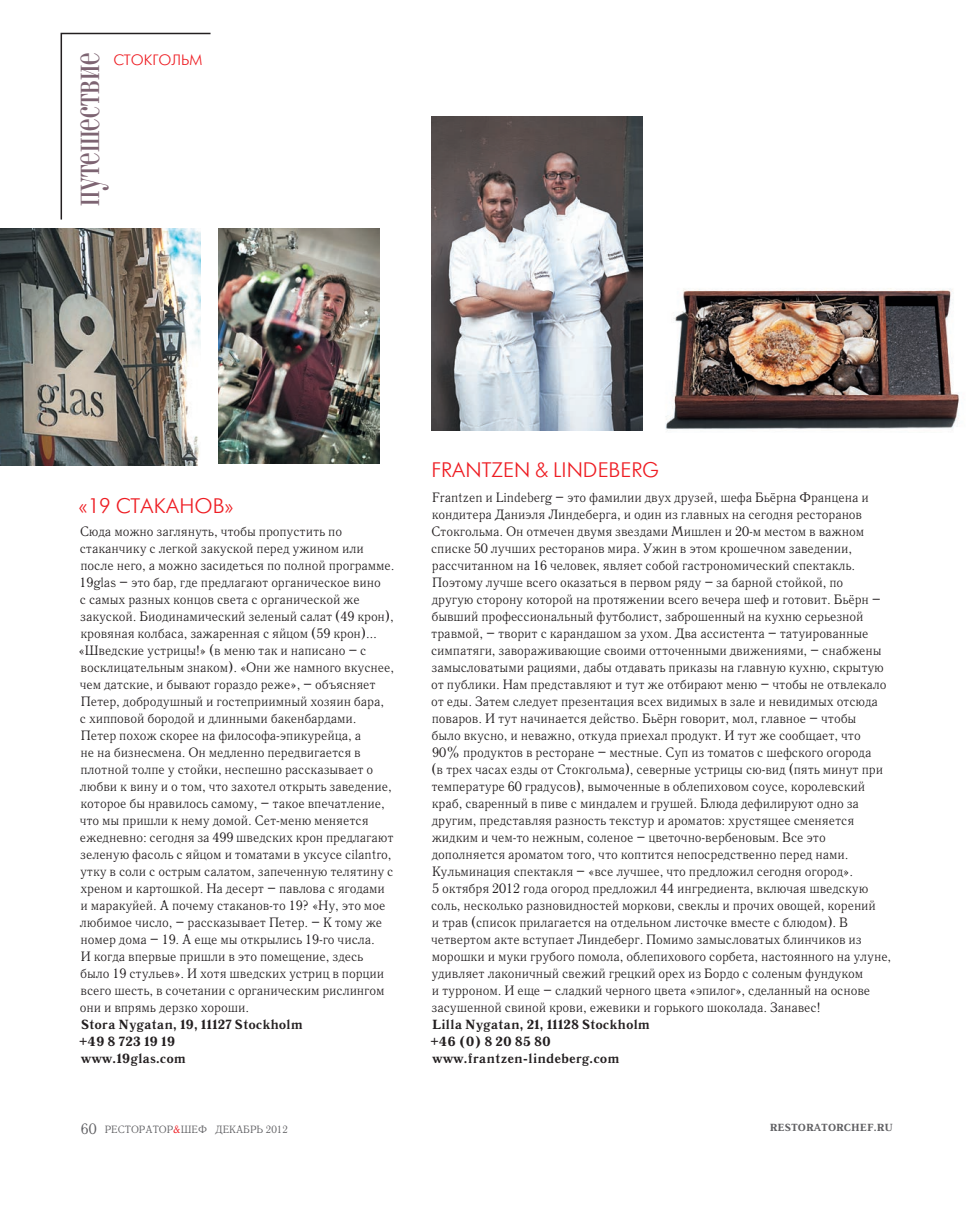
<style>
.page{position:relative;width:974px;height:1212px;background:#fff}
.page>*{position:absolute;margin:0;border:0;box-sizing:border-box;transform-origin:0 0}
.t1{font:42.75px "Bodoni C";color:#7d6472;scale:.67 1}
.t2{font:21px "Futura Futuris Light C";color:#ee1d23}
.t3{font:15px "Futura Futuris Light C";color:#ee1d23}
.t4{font:13.5px/17px "Quant Antiqua C";letter-spacing:-.01em;color:#231f20}
.t5{font:700 13.5px/17px "Quant Antiqua C";letter-spacing:-.01em;color:#231f20}
.t6{font:10.5px "Quant Antiqua C";color:#616164}
.t7{font:700 10.5px "Quant Antiqua C";color:#616164}
.s1{font-size:15px}
.s2{color:#ee1d23}
</style>
<div class="page">
<svg style="left:60px;top:32px;width:151px;height:188px"></svg>
<img style="left:608px;top:267px;width:352px;height:164px">
<img style="left:0;top:229px;width:200px;height:236px">
<img style="left:432px;top:117px;width:210px;height:313px">
<img style="left:218px;top:229px;width:162px;height:234px">
<h1 class="t1" style="left:62px;top:206px;width:231px;rotate:-90deg">путешествие</h1>
<p class="t3" style="left:113px;top:54px;width:91px">СТОКГОЛЬМ</p>
<h2 class="t2" style="left:79px;top:498px;width:156px">«19 СТАКАНОВ»</h2>
<p class="t4" style="left:79px;top:524px;width:317px">Сюда можно заглянуть, чтобы пропустить по стаканчику с легкой закуской перед ужином или после него, а можно засидеться по полной программе.<br>19glas – это бар, где предлагают органическое вино<br>с самых разных концов света с органической же закуской. Биодинамический зеленый салат (49 крон), кровяная колбаса, зажаренная с яйцом (59 крон)… «Шведские устрицы!» (в меню так и написано – с восклицательным знаком). «Они же намного вкуснее, чем датские, и бывают гораздо реже», – объясняет Петер, добродушный и гостеприимный хозяин бара,<br>с хипповой бородой и длинными бакенбардами.<br>Петер похож скорее на философа-эпикурейца, а<br>не на бизнесмена. Он медленно передвигается в плотной толпе у стойки, неспешно рассказывает о любви к вину и о том, что захотел открыть заведение, которое бы нравилось самому, – такое впечатление, что мы пришли к нему домой. Сет-меню меняется ежедневно: сегодня за 499 шведских крон предлагают зеленую фасоль с яйцом и томатами в уксусе cilantro, утку в соли с острым салатом, запеченную телятину с хреном и картошкой. На десерт – павлова с ягодами<br>и маракуйей. А почему стаканов-то 19? «Ну, это мое любимое число, – рассказывает Петер. – К тому же номер дома – 19. А еще мы открылись 19-го числа.<br>И когда впервые пришли в это помещение, здесь<br>было 19 стульев». И хотя шведских устриц в порции всего шесть, в сочетании с органическим рислингом они и впрямь дерзко хороши.</p>
<p class="t5" style="left:79px;top:1017px;width:226px">Stora Nygatan, 19, 11127 Stockholm +49 8 723 19 19<br>www.19glas.com</p>
<h2 class="t2" style="left:432px;top:462px;width:229px">FRANTZEN &amp; LINDEBERG</h2>
<p class="t4" style="left:431px;top:490px;width:462px">Frantzen и Lindeberg – это фамилии двух друзей, шефа Бьёрна Францена и кондитера Даниэля Линдеберга, и один из главных на сегодня ресторанов Стокгольма. Он отмечен двумя звездами Мишлен и 20-м местом в важном списке 50 лучших ресторанов мира. Ужин в этом крошечном заведении, рассчитанном на 16 человек, являет собой гастрономический спектакль.<br>Поэтому лучше всего оказаться в первом ряду – за барной стойкой, по<br>другую сторону которой на протяжении всего вечера шеф и готовит. Бьёрн – бывший профессиональный футболист, заброшенный на кухню серьезной травмой, – творит с карандашом за ухом. Два ассистента – татуированные симпатяги, завораживающие своими отточенными движениями, – снабжены замысловатыми рациями, дабы отдавать приказы на главную кухню, скрытую от публики. Нам представляют и тут же отбирают меню – чтобы не отвлекало от еды. Затем следует презентация всех видимых в зале и невидимых отсюда поваров. И тут начинается действо. Бьёрн говорит, мол, главное – чтобы<br>было вкусно, и неважно, откуда приехал продукт. И тут же сообщает, что 90% продуктов в ресторане – местные. Суп из томатов с шефского огорода<br>(в трех часах езды от Стокгольма), северные устрицы сю-вид (пять минут при температуре 60 градусов), вымоченные в облепиховом соусе, королевский краб, сваренный в пиве с миндалем и грушей. Блюда дефилируют одно за другим, представляя разность текстур и ароматов: хрустящее сменяется жидким и чем-то нежным, соленое – цветочно-вербеновым. Все это дополняется ароматом того, что коптится непосредственно перед нами.<br>Кульминация спектакля – «все лучшее, что предложил сегодня огород».<br>5 октября 2012 года огород предложил 44 ингредиента, включая шведскую соль, несколько разновидностей моркови, свеклы и прочих овощей, корений<br>и трав (список прилагается на отдельном листочке вместе с блюдом). В четвертом акте вступает Линдеберг. Помимо замысловатых блинчиков из морошки и муки грубого помола, облепихового сорбета, настоянного на улуне, удивляет лаконичный свежий грецкий орех из Бордо с соленым фундуком<br>и турроном. И еще – сладкий черного цвета «эпилог», сделанный на основе засушенной свиной крови, ежевики и горького шоколада. Занавес!</p>
<p class="t5" style="left:430px;top:1017px;width:221px">Lilla Nygatan, 21, 11128 Stockholm +46 (0) 8 20 85 80 www.frantzen-lindeberg.com</p>
<p class="t6" style="left:81px;top:1125px;width:209px"><span class="s1">60</span> РЕСТОРАТОР<span class="s2">&amp;</span>ШЕФ ДЕКАБРЬ 2012</p>
<p class="t7" style="left:769px;top:1124px;width:125px">RESTORATORCHEF.RU</p>
</div>
